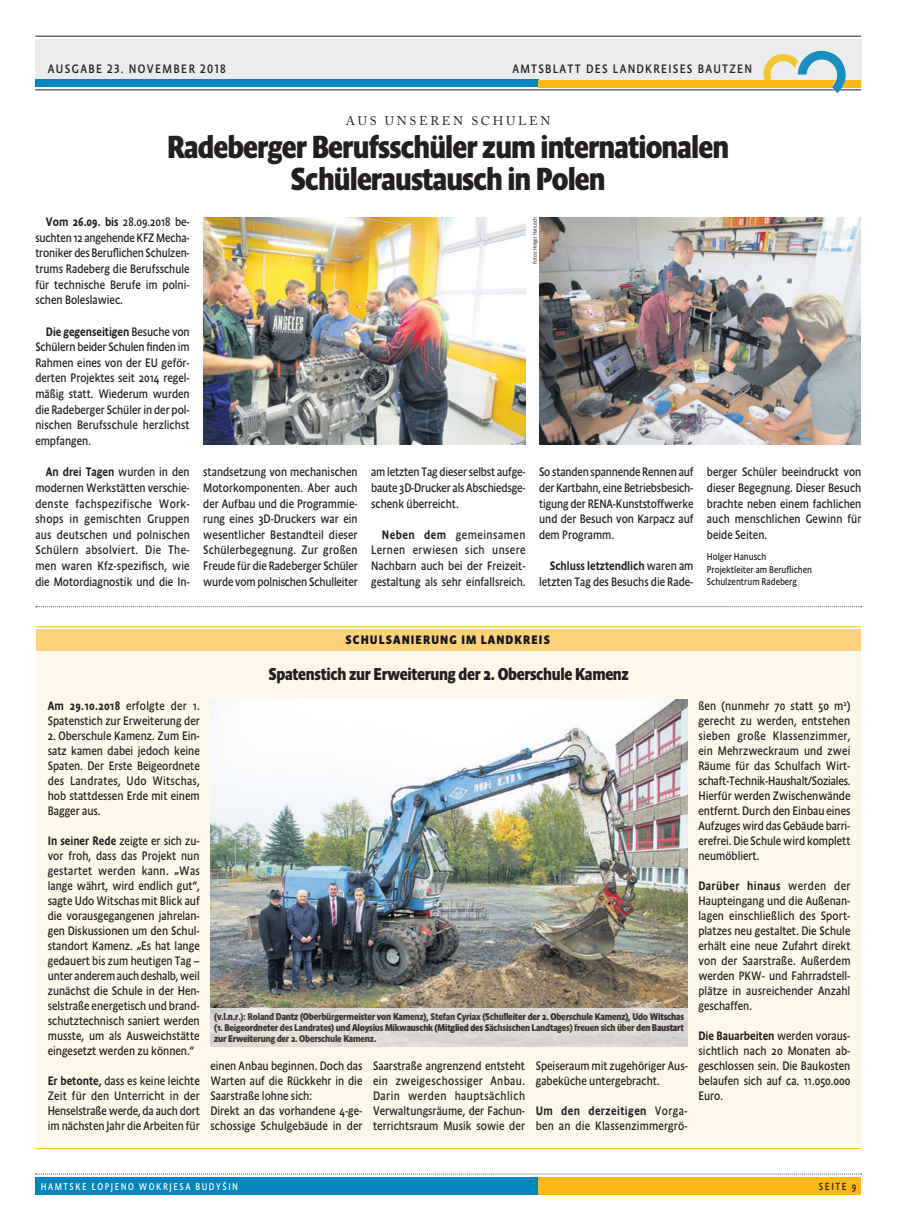
<style>
.page{position:relative;width:897px;height:1230px;background:#fff}
.page>*{position:absolute;margin:0;border:0;box-sizing:border-box;transform-origin:0 0}
.t1{font:700 32.5px/32.5px "Absara Sans Head OT";letter-spacing:-.03em;color:#231f20;text-align:center;scale:.96 1}
.t2{font:700 17.5px "Absara Sans Head OT";letter-spacing:-.02em;color:#231f20;scale:.95 1}
.t3{font:12.5px/15px "Absara Sans Head OT";color:#231f20;text-align:justify;scale:.95 1}
.t4{font:12.5px "Absara Sans Head OT";letter-spacing:.1em;color:#231f20}
.t5{font:700 12.5px "Absara Sans Head OT";letter-spacing:.085em;color:#14171a}
.t6{font:12.5px "Absara Sans Head OT";letter-spacing:.11em;color:#231f20}
.t7{font:12.5px "Adobe Caslon Pro";letter-spacing:.215em;color:#231f20}
.t8{font:10.62px "Absara Sans Head OT";letter-spacing:.16em;color:#231f20;scale:.95 1}
.t9{font:700 10px/11.2px "Absara Sans Head OT";letter-spacing:-.02em;color:#231f20;text-align:justify;scale:.95 1}
.t10{font:10px/12.5px "Absara Sans Head OT";color:#231f20;scale:.95 1}
.t11{font:10px "Absara Sans Head OT";letter-spacing:.16em;color:#fff;scale:.95 1}
.t12{font:300 5.62px "Absara Sans Head OT";letter-spacing:-.02em;color:#231f20}
.s1{font-weight:500}
</style>
<div class="page">
<div style="left:35px;top:1177px;width:504px;height:17px;background:#0086be"></div>
<div style="left:538px;top:1177px;width:323px;height:18px;background:#fcb814"></div>
<svg style="left:35px;top:1173px;width:827px;height:1px"></svg>
<div style="left:35px;top:39px;width:826px;height:48px;background:#ececee"></div>
<div style="left:35px;top:80px;width:504px;height:7px;background:#0086be"></div>
<div style="left:538px;top:80px;width:323px;height:7px;background:#fcb814"></div>
<hr style="left:35px;top:90px;width:826px;height:1px;background:#231f20">
<hr style="left:35px;top:36px;width:826px;height:1px;background:#231f20">
<img style="left:762px;top:51px;width:85px;height:42px">
<img style="left:539px;top:217px;width:321px;height:227px">
<img style="left:204px;top:217px;width:321px;height:227px">
<svg style="left:36px;top:606px;width:826px;height:1px"></svg>
<hr style="left:36px;top:1148px;width:824px;height:1px;background:#fcb814">
<div style="left:37px;top:642px;width:824px;height:502px;background:#fef8eb"></div>
<div style="left:36px;top:629px;width:825px;height:21px;background:#fed17b"></div>
<hr style="left:36px;top:626px;width:825px;height:1px;background:#fcb814">
<img style="left:210px;top:700px;width:477px;height:307px">
<div style="left:210px;top:1007px;width:477px;height:39px;background:linear-gradient(to right,#e0dcd8,#d8d5d3)"></div>
<p class="t6" style="left:48px;top:61px;width:180px">AUSGABE 23. NOVEMBER 2018</p>
<p class="t4" style="left:512px;top:61px;width:241px">AMTSBLATT DES LANDKREISES BAUTZEN</p>
<p class="t7" style="left:345px;top:114px;width:206px">AUS UNSEREN SCHULEN</p>
<h1 class="t1" style="left:167px;top:130px;width:587px">Radeberger Berufsschüler zum internationalen<br>Schüleraustausch in Polen</h1>
<p class="t3" style="left:35px;top:214px;width:164px;line-height:15.6px;text-indent:11px"><span class="s1">Vom 26.09. bis</span> 28.09.2018 be&shy;suchten 12 angehende KFZ Mecha&shy;troniker des Beruflichen Schulzen&shy;trums Radeberg die Berufsschule für technische Berufe im polni&shy;schen Boleslawiec.</p>
<p class="t3" style="left:35px;top:323px;width:164px;line-height:15.6px;text-indent:11px"><span class="s1">Die gegenseitigen</span> Besuche von Schülern beider Schulen finden im Rahmen eines von der EU geför&shy;derten Projektes seit 2014 regel&shy;mäßig statt. Wiederum wurden die Radeberger Schüler in der pol&shy;nischen Berufsschule herzlichst empfangen.</p>
<p class="t3" style="left:35px;top:464px;width:164px;line-height:15.6px;text-indent:11px"><span class="s1">An drei Tagen</span> wurden in den modernen Werkstätten verschie&shy;denste fachspezifische Work&shy;shops in gemischten Gruppen aus deutschen und polnischen Schülern absolviert. Die The&shy;men waren Kfz-spezifisch, wie die Motordiagnostik und die In-</p>
<p class="t3" style="left:203px;top:464px;width:164px;line-height:15.6px">standsetzung von mechanischen Motorkomponenten. Aber auch der Aufbau und die Programmie&shy;rung eines 3D-Druckers war ein wesentlicher Bestandteil dieser Schülerbegegnung. Zur großen Freude für die Radeberger Schüler wurde vom polnischen Schulleiter</p>
<p class="t3" style="left:371px;top:464px;width:164px;line-height:15.6px">am letzten Tag dieser selbst aufge&shy;baute 3D-Drucker als Abschiedsge&shy;schenk überreicht.</p>
<p class="t12" style="left:531px;top:264px;width:48px;rotate:-90deg">Fotos: Holger Hanusch</p>
<p class="t3" style="left:539px;top:464px;width:164px;line-height:15.6px">So standen spannende Rennen auf der Kartbahn, eine Betriebsbesich&shy;tigung der RENA-Kunststoffwerke und der Besuch von Karpacz auf dem Programm.</p>
<p class="t3" style="left:539px;top:558px;width:164px;line-height:15.6px;text-align:right"><span class="s1">Schluss letztendlich</span> waren am letzten Tag des Besuchs die Rade-</p>
<p class="t3" style="left:371px;top:527px;width:164px;line-height:15.6px;text-indent:11px"><span class="s1">Neben dem</span> gemeinsamen Lernen erwiesen sich unsere Nachbarn auch bei der Freizeit&shy;gestaltung als sehr einfallsreich.</p>
<p class="t3" style="left:707px;top:464px;width:164px;line-height:15.6px">berger Schüler beeindruckt von dieser Begegnung. Dieser Besuch brachte neben einem fachlichen auch menschlichen Gewinn für beide Seiten.</p>
<p class="t10" style="left:707px;top:550px;width:112px">Holger Hanusch<br>Projektleiter am Beruflichen<br>Schulzentrum Radeberg</p>
<p class="t5" style="left:345px;top:632px;width:206px">SCHULSANIERUNG IM LANDKREIS</p>
<h2 class="t2" style="left:268px;top:664px;width:381px">Spatenstich zur Erweiterung der 2. Oberschule Kamenz</h2>
<p class="t3" style="left:48px;top:698px;width:161px"><span class="s1">Am 29.10.2018</span> erfolgte der 1.<br>Spatenstich zur Erweiterung der</p>
<p class="t3" style="left:48px;top:728px;width:161px">2. Oberschule Kamenz. Zum Ein&shy;satz kamen dabei jedoch keine Spaten. Der Erste Beigeordnete des Landrates, Udo Witschas, hob stattdessen Erde mit einem Bagger aus.</p>
<p class="t3" style="left:48px;top:833px;width:162px"><span class="s1">In seiner Rede</span> zeigte er sich zu&shy;vor froh, dass das Projekt nun gestartet werden kann. „Was lange währt, wird endlich gut“, sagte Udo Witschas mit Blick auf die vorausgegangenen jahrelan&shy;gen Diskussionen um den Schul&shy;standort Kamenz. „Es hat lange gedauert bis zum heutigen Tag – unter anderem auch deshalb, weil zunächst die Schule in der Hen&shy;selstraße energetisch und brand&shy;schutztechnisch saniert werden musste, um als Ausweichstätte eingesetzt werden zu können.“</p>
<p class="t3" style="left:48px;top:1073px;width:162px"><span class="s1">Er betonte,</span> dass es keine leichte Zeit für den Unterricht in der Henselstraße werde, da auch dort im nächsten Jahr die Arbeiten für</p>
<p class="t9" style="left:214px;top:1010px;width:496px">(v.l.n.r.): Roland Dantz (Oberbürgermeister von Kamenz), Stefan Cyriax (Schulleiter der 2. Oberschule Kamenz), Udo Witschas (1. Beigeordneter des Landrates) und Aloysius Mikwauschk (Mitglied des Sächsischen Landtages) freuen sich über den Baustart zur Erweiterung der 2. Oberschule Kamenz.</p>
<p class="t3" style="left:210px;top:1058px;width:162px;text-align:left">einen Anbau beginnen. Doch das<br>Warten auf die Rückkehr in die<br>Saarstraße lohne sich:<br>Direkt an das vorhandene 4-ge&shy;schossige Schulgebäude in der</p>
<p class="t3" style="left:373px;top:1058px;width:161px">Saarstraße angrenzend entsteht ein zweigeschossiger Anbau.<br>Darin werden hauptsächlich Verwaltungsräume, der Fachun&shy;terrichtsraum Musik sowie der</p>
<p class="t3" style="left:535px;top:1058px;width:162px">Speiseraum mit zugehöriger Aus&shy;gabeküche untergebracht.</p>
<p class="t3" style="left:535px;top:1103px;width:161px"><span class="s1">Um den derzeitigen</span> Vorga&shy;ben an die Klassenzimmergrö-</p>
<p class="t3" style="left:698px;top:698px;width:162px">ßen (nunmehr 70 statt 50 m<sup>2</sup>) gerecht zu werden, entstehen sieben große Klassenzimmer, ein Mehrzweckraum und zwei Räume für das Schulfach Wirt&shy;schaft-Technik-Haushalt/Soziales.<br>Hierfür werden Zwischenwände entfernt. Durch den Einbau eines Aufzuges wird das Gebäude barri&shy;erefrei. Die Schule wird komplett neumöbliert.</p>
<p class="t3" style="left:698px;top:878px;width:162px"><span class="s1">Darüber hinaus</span> werden der Haupteingang und die Außenan&shy;lagen einschließlich des Sport&shy;platzes neu gestaltet. Die Schule erhält eine neue Zufahrt direkt von der Saarstraße. Außerdem werden PKW- und Fahrradstell&shy;plätze in ausreichender Anzahl geschaffen.</p>
<p class="t3" style="left:698px;top:1028px;width:161px"><span class="s1">Die Bauarbeiten</span> werden voraus&shy;sichtlich nach 20 Monaten ab&shy;geschlossen sein. Die Baukosten belaufen sich auf ca. 11.050.000<br>Euro.</p>
<p class="t11" style="left:41px;top:1180px;width:209px">HAMTSKE <sup>/</sup>LOPJENO WOKRJESA BUDYŠIN</p>
<p class="t8" style="left:818px;top:1179px;width:41px">SEITE 9</p>
</div>
